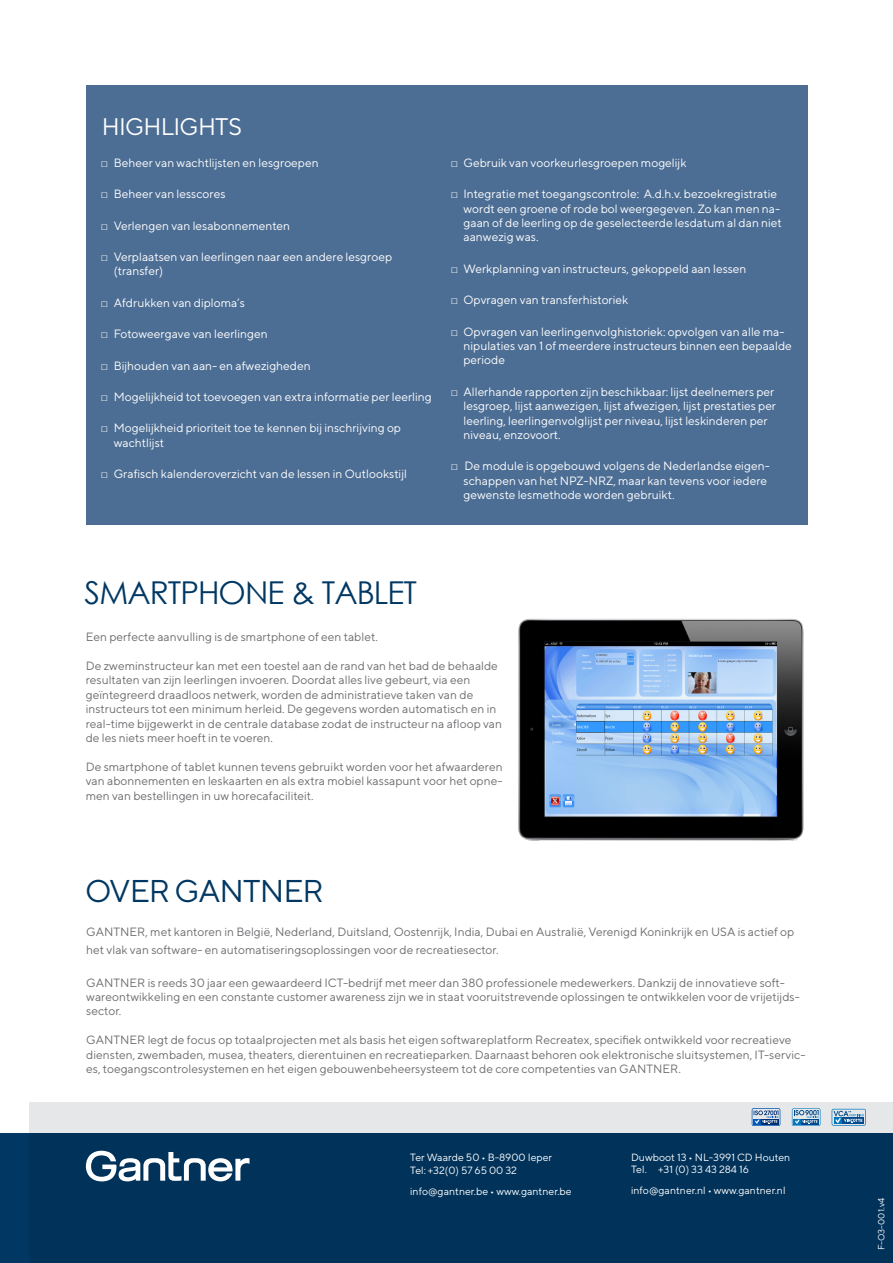
<style>
.page{position:relative;width:893px;height:1263px;background:#fff}
.page>*{position:absolute;margin:0;border:0;box-sizing:border-box;transform-origin:0 0}
.t1{font:31.5px "Century Gothic";letter-spacing:-.03em;color:#003863}
.t2{font:31.5px "TT Norms";letter-spacing:-.03em;color:#003863}
.t3{font:24px "TT Norms";letter-spacing:-.03em;color:#fff}
.t4{font:12px/14.4px "TT Norms";color:#6c6d70}
.t5{font:12px/14.4px "TT Norms";color:#fff}
.Adresgegevens{font:10.5px/12.6px "TT Norms";color:#fff}
.Adresgegevens-2{font:10.5px/12.6px "Century Gothic";color:#fff}
.t6{font:9px "TT Norms";color:#fff}
.s1{font-family:"Century Gothic"}
</style>
<div class="page">
<div style="left:86px;top:85px;width:722px;height:439px;background:#4d6e94"></div>
<img style="left:518px;top:618px;width:286px;height:223px">
<div style="left:29px;top:1102px;width:863px;height:161px;background:#e6e7e9"></div>
<div style="left:0;top:1133px;width:893px;height:130px;background:#00325a"></div>
<svg style="left:832px;top:1109px;width:34px;height:17px"></svg>
<svg style="left:792px;top:1108px;width:28px;height:18px"></svg>
<svg style="left:752px;top:1108px;width:28px;height:18px"></svg>
<svg style="left:86px;top:1151px;width:163px;height:30px"></svg>
<p class="t3" style="left:102px;top:112px;width:142px">HIGHLIGHTS</p>
<p class="t5" style="left:101px;top:155px;width:219px"><span class="s1">□</span> Beheer van wachtlijsten en lesgroepen</p>
<p class="t5" style="left:101px;top:186px;width:126px"><span class="s1">□</span> Beheer van lesscores</p>
<p class="t5" style="left:101px;top:218px;width:191px"><span class="s1">□</span> Verlengen van lesabonnementen</p>
<p class="t5" style="left:114px;top:249px;width:280px;text-indent:-13px"><span class="s1">□</span> Verplaatsen van leerlingen naar een andere lesgroep (transfer)</p>
<p class="t5" style="left:101px;top:295px;width:145px"><span class="s1">□</span> Afdrukken van diploma’s</p>
<p class="t5" style="left:101px;top:326px;width:168px"><span class="s1">□</span> Fotoweergave van leerlingen</p>
<p class="t5" style="left:101px;top:358px;width:211px"><span class="s1">□</span> Bijhouden van aan- en afwezigheden</p>
<p class="t5" style="left:101px;top:389px;width:332px"><span class="s1">□</span> Mogelijkheid tot toevoegen van extra informatie per leerling</p>
<p class="t5" style="left:114px;top:421px;width:289px;text-indent:-13px"><span class="s1">□</span> Mogelijkheid prioriteit toe te kennen bij inschrijving op wachtlijst</p>
<p class="t5" style="left:101px;top:467px;width:308px"><span class="s1">□</span> Grafisch kalenderoverzicht van de lessen in Outlookstijl</p>
<p class="t5" style="left:451px;top:155px;width:237px"><span class="s1">□</span> Gebruik van voorkeurlesgroepen mogelijk</p>
<p class="t5" style="left:463px;top:186px;width:320px;text-indent:-13px"><span class="s1">□</span> Integratie met toegangscontrole: A.d.h.v. bezoekregistratie wordt een groene of rode bol weergegeven. Zo kan men na&shy;gaan of de leerling op de geselecteerde lesdatum al dan niet aanwezig was.</p>
<p class="t5" style="left:451px;top:261px;width:297px"><span class="s1">□</span> Werkplanning van instructeurs, gekoppeld aan lessen</p>
<p class="t5" style="left:451px;top:292px;width:179px"><span class="s1">□</span> Opvragen van transferhistoriek</p>
<p class="t5" style="left:463px;top:324px;width:330px;text-indent:-13px"><span class="s1">□</span> Opvragen van leerlingenvolghistoriek: opvolgen van alle ma&shy;nipulaties van 1 of meerdere instructeurs binnen een bepaalde periode</p>
<p class="t5" style="left:463px;top:384px;width:314px;text-indent:-13px"><span class="s1">□</span> Allerhande rapporten zijn beschikbaar: lijst deelnemers per lesgroep, lijst aanwezigen, lijst afwezigen, lijst prestaties per leerling, leerlingenvolglijst per niveau, lijst leskinderen per niveau, enzovoort.</p>
<p class="t5" style="left:463px;top:459px;width:308px;text-indent:-13px"><span class="s1">□</span> De module is opgebouwd volgens de Nederlandse eigen&shy;schappen van het NPZ-NRZ, maar kan tevens voor iedere gewenste lesmethode worden gebruikt.</p>
<p class="t1" style="left:85px;top:571px;width:334px">SMARTPHONE &amp; TABLET</p>
<p class="t4" style="left:86px;top:629px;width:294px">Een perfecte aanvulling is de smartphone of een tablet.</p>
<p class="t4" style="left:86px;top:658px;width:418px">De zweminstructeur kan met een toestel aan de rand van het bad de behaalde resultaten van zijn leerlingen invoeren. Doordat alles live gebeurt, via een geïntegreerd draadloos netwerk, worden de administratieve taken van de instructeurs tot een minimum herleid. De gegevens worden automatisch en in real-time bijgewerkt in de centrale database zodat de instructeur na afloop van de les niets meer hoeft in te voeren.</p>
<p class="t4" style="left:86px;top:759px;width:418px;text-align:justify">De smartphone of tablet kunnen tevens gebruikt worden voor het afwaarderen van abonnementen en leskaarten en als extra mobiel kassapunt voor het opne&shy;men van bestellingen in uw horecafaciliteit.</p>
<p class="t2" style="left:85px;top:871px;width:240px">OVER GANTNER</p>
<p class="t4" style="left:86px;top:923px;width:709px;line-height:18px">GANTNER, met kantoren in België, Nederland, Duitsland, Oostenrijk, India, Dubai en Australië, Verenigd Koninkrijk en USA is actief op het vlak van software- en automatiseringsoplossingen voor de recreatiesector.</p>
<p class="t4" style="left:86px;top:975px;width:715px">GANTNER is reeds 30 jaar een gewaardeerd ICT-bedrijf met meer dan 380 professionele medewerkers. Dankzij de innovatieve soft&shy;wareontwikkeling en een constante customer awareness zijn we in staat vooruitstrevende oplossingen te ontwikkelen voor de vrijetijds&shy;sector.</p>
<p class="t4" style="left:86px;top:1032px;width:721px">GANTNER legt de focus op totaalprojecten met als basis het eigen softwareplatform Recreatex, specifiek ontwikkeld voor recreatieve diensten, zwembaden, musea, theaters, dierentuinen en recreatieparken. Daarnaast behoren ook elektronische sluitsystemen, IT-servic&shy;es, toegangscontrolesystemen en het eigen gebouwenbeheersysteem tot de core competenties van GANTNER.</p>
<p class="Adresgegevens-2" style="left:410px;top:1149px;width:174px">Rozendaalstraat 53 • B-8900 Ieper</p>
<p class="Adresgegevens-2" style="left:410px;top:1170px;width:121px">Tel. +32 (0) 57 22 44 00<br>Fax +32 (0) 57 22 44 01</p>
<p class="Adresgegevens" style="left:410px;top:1151px;width:144px">Ter Waarde 50 • B-8900 Ieper<br>Tel: +32(0) 57 65 00 32</p>
<p class="Adresgegevens" style="left:410px;top:1185px;width:163px">info@gantner.be • www.gantner.be</p>
<p class="Adresgegevens" style="left:631px;top:1150px;width:161px">Duwboot 13 • NL-3991 CD Houten<br>Tel. +31 (0) 33 43 284 16</p>
<p class="Adresgegevens" style="left:631px;top:1184px;width:156px">info@gantner.nl • www.gantner.nl</p>
<p class="t6" style="left:876px;top:1250px;width:54px;rotate:-90deg">F-O3-001.v4</p>
</div>
